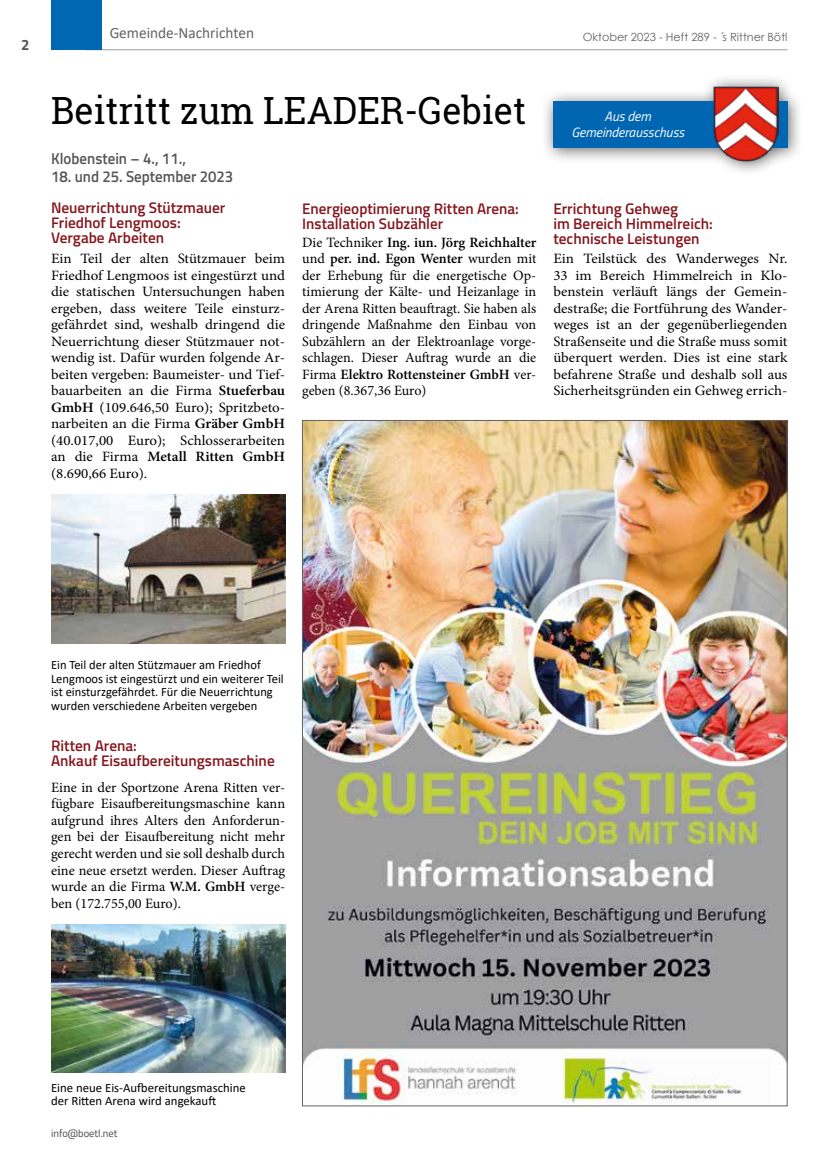
<style>
.page{position:relative;width:830px;height:1170px;background:#fff}
.page>*{position:absolute;margin:0;border:0;box-sizing:border-box;transform-origin:0 0}
.t1{font:37.5px "Roboto Slab";color:#000;scale:.95 1}
.t2{font:600 15.75px "Titillium Web";color:#575756;scale:.95 1}
.t3{font:15.75px "Calibri";color:#636362}
.t4{font:600 15.3px/15px "Titillium Web";color:#86171e}
.t5{font:700 15px "Titillium Web";color:#575756}
.t6{font:14.25px/16.5px "Minion Pro";color:#000;text-align:justify;scale:1.05 1}
.t7{font:14.25px/16.5px "Minion Pro";color:#000;text-align:justify}
.t8{font:italic 13.5px/16.2px "Titillium Web";color:#fff;text-align:center}
.t9{font:12.75px/13.5px "Calibri";color:#000}
.t10{font:11.25px "Century Gothic";color:#636362}
.t11{font:10.5px "Titillium Web";color:#4a4a49}
.s1{font-weight:600}
</style>
<div class="page">
<hr style="left:85px;top:49px;width:702px;height:1px;background:#9d9d9c">
<div style="left:51px;top:0;width:50px;height:50px;background:#0067b2"></div>
<div style="left:540px;top:73px;width:263px;height:103px;background:#000;opacity:.6"></div>
<div style="left:553px;top:101px;width:234px;height:47px;background:#0066b2"></div>
<img style="left:712px;top:85px;width:66px;height:77px">
<img style="left:51px;top:494px;width:234px;height:149px">
<img style="left:304px;top:422px;width:481px;height:682px">
<img style="left:51px;top:924px;width:234px;height:148px">
<p class="t5" style="left:21px;top:33px;width:10px">2</p>
<p class="t3" style="left:110px;top:22px;width:146px">Gemeinde-Nachrichten</p>
<p class="t10" style="left:582px;top:29px;width:206px">Oktober 2023 - Heft 289 - ´s Rittner Bötl</p>
<h1 class="t1" style="left:51px;top:85px;width:501px">Beitritt zum LEADER-Gebiet</h1>
<p class="t2" style="left:51px;top:147px;width:143px">Klobenstein – 4., 11.,</p>
<p class="t2" style="left:51px;top:165px;width:193px">18. und 25. September 2023</p>
<p class="t4" style="left:51px;top:200px;width:176px">Neuerrichtung Stützmauer<br>Friedhof Lengmoos:<br>Vergabe Arbeiten</p>
<p class="t6" style="left:51px;top:250px;width:224px">Ein Teil der alten Stützmauer beim Friedhof Lengmoos ist eingestürzt und die statischen Untersuchungen haben ergeben, dass weitere Teile einsturz&shy;gefährdet sind, weshalb dringend die Neuerrichtung dieser Stützmauer not&shy;wendig ist. Dafür wurden folgende Ar&shy;beiten vergeben: Baumeister- und Tief&shy;bauarbeiten an die Firma <span class="s1">Stueferbau GmbH</span> (109.646,50 Euro); Spritzbeto&shy;narbeiten an die Firma <span class="s1">Gräber GmbH </span>(40.017,00 Euro); Schlosserarbeiten an die Firma <span class="s1">Metall Ritten GmbH </span>(8.690,66 Euro).</p>
<p class="t4" style="left:302px;top:201px;width:218px">Energieoptimierung Ritten Arena:<br>Installation Subzähler</p>
<p class="t7" style="left:302px;top:234px;width:235px">Die Techniker <span class="s1">Ing. iun. Jörg Reichhalter </span>und <span class="s1">per. ind. Egon Wenter</span> wurden mit der Erhebung für die energetische Op&shy;timierung der Kälte- und Heizanlage in der Arena Ritten beauftragt. Sie haben als dringende Maßnahme den Einbau von Subzählern an der Elektroanlage vorge&shy;schlagen. Dieser Auftrag wurde an die Firma <span class="s1">Elektro Rottensteiner GmbH</span> ver&shy;geben (8.367,36 Euro)</p>
<p class="t8" style="left:571px;top:107px;width:114px">Aus dem<br>Gemeinderausschuss</p>
<p class="t4" style="left:553px;top:201px;width:161px">Errichtung Gehweg<br>im Bereich Himmelreich: technische Leistungen</p>
<p class="t6" style="left:553px;top:250px;width:224px">Ein Teilstück des Wanderweges Nr.<br>33 im Bereich Himmelreich in Klo&shy;benstein verläuft längs der Gemein&shy;destraße; die Fortführung des Wander&shy;weges ist an der gegenüberliegenden Straßenseite und die Straße muss somit überquert werden. Dies ist eine stark befahrene Straße und deshalb soll aus Sicherheitsgründen ein Gehweg errich-</p>
<p class="t9" style="left:51px;top:658px;width:234px">Ein Teil der alten Stützmauer am Friedhof Lengmoos ist eingestürzt und ein weiterer Teil ist einsturzgefährdet. Für die Neuerrichtung wurden verschiedene Arbeiten vergeben</p>
<p class="t4" style="left:51px;top:737px;width:225px">Ritten Arena:<br>Ankauf Eisaufbereitungsmaschine</p>
<p class="t7" style="left:51px;top:779px;width:235px">Eine in der Sportzone Arena Ritten ver&shy;fügbare Eisaufbereitungsmaschine kann aufgrund ihres Alters den Anforderun&shy;gen bei der Eisaufbereitung nicht mehr gerecht werden und sie soll deshalb durch eine neue ersetzt werden. Dieser Auftrag wurde an die Firma <span class="s1">W.M. GmbH</span> verge&shy;ben (172.755,00 Euro).</p>
<p class="t9" style="left:51px;top:1080px;width:196px">Eine neue Eis-Aufbereitungsmaschine der Ritten Arena wird angekauft</p>
<p class="t11" style="left:51px;top:1125px;width:68px">info@boetl.net</p>
</div>
